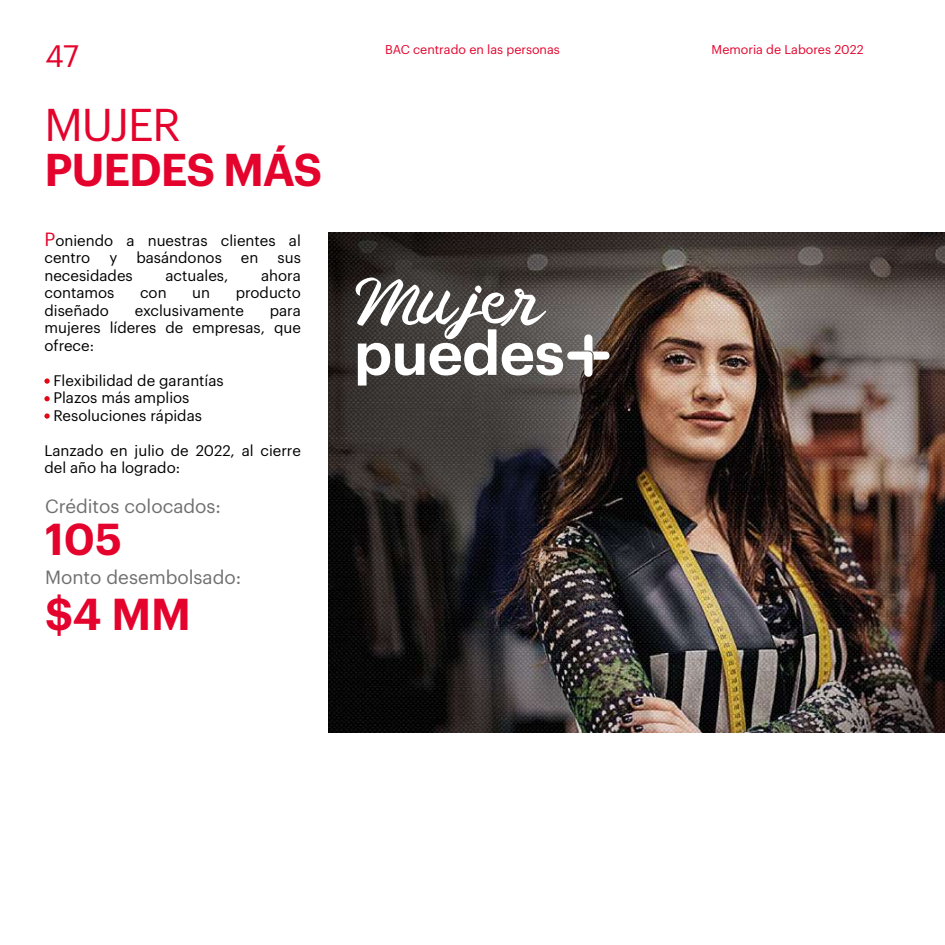
<style>
.page{position:relative;width:945px;height:945px;background:#fff}
.page>*{position:absolute;margin:0;border:0;box-sizing:border-box;transform-origin:0 0}
.t1{font:600 45px "Graphik";letter-spacing:-.025em;color:#e4032c}
.t2{font:45px "Graphik";letter-spacing:-.025em;color:#e4032c}
.t3{font:600 43.75px/74.9px "Graphik";color:#e4032c}
.t4{font:30.38px "Graphik";color:#e4032c}
.t5{font:18.75px "Graphik";color:#706f6f}
.t6{font:15px/17.5px "Graphik";color:#010101}
.t7{font:12.5px "Graphik";color:#e4032c}
.s1{font-size:18.75px;color:#e4032c}
</style>
<div class="page">
<img style="left:328px;top:233px;width:617px;height:500px">
<svg style="left:44px;top:378px;width:6px;height:6px"></svg>
<svg style="left:44px;top:396px;width:6px;height:5px"></svg>
<svg style="left:44px;top:413px;width:6px;height:6px"></svg>
<svg style="left:356px;top:278px;width:254px;height:108px"></svg>
<h3 class="t4" style="left:45px;top:33px;width:36px">47</h3>
<h1 class="t2" style="left:44px;top:91px;width:138px">MUJER</h1>
<h1 class="t1" style="left:44px;top:136px;width:279px">PUEDES MÁS</h1>
<p class="t6" style="left:44px;top:230px;width:258px"><span class="s1">P</span>oniendo a nuestras clientes al centro</p>
<p class="t6" style="left:109px;top:248px;width:9px">y</p>
<p class="t6" style="left:136px;top:248px;width:87px">basándonos</p>
<p class="t6" style="left:241px;top:248px;width:19px">en</p>
<p class="t6" style="left:278px;top:248px;width:25px">sus</p>
<p class="t6" style="left:44px;top:265px;width:90px">necesidades</p>
<p class="t6" style="left:166px;top:265px;width:64px">actuales,</p>
<p class="t6" style="left:261px;top:265px;width:41px">ahora</p>
<p class="t6" style="left:44px;top:283px;width:71px">contamos</p>
<p class="t6" style="left:140px;top:283px;width:28px">con</p>
<p class="t6" style="left:192px;top:283px;width:19px">un</p>
<p class="t6" style="left:236px;top:283px;width:67px">producto</p>
<p class="t6" style="left:44px;top:300px;width:66px">diseñado</p>
<p class="t6" style="left:135px;top:300px;width:111px">exclusivamente</p>
<p class="t6" style="left:44px;top:300px;width:258px;text-align:justify;text-indent:225px">para mujeres líderes de empresas, que ofrece:</p>
<p class="t6" style="left:44px;top:370px;width:181px">• Flexibilidad de garantías</p>
<p class="t6" style="left:44px;top:388px;width:147px">• Plazos más amplios</p>
<p class="t6" style="left:44px;top:405px;width:159px">• Resoluciones rápidas</p>
<p class="t6" style="left:44px;top:440px;width:258px">Lanzado en julio de 2022, al cierre del año ha logrado:</p>
<p class="t5" style="left:45px;top:492px;width:178px">Créditos colocados:</p>
<h2 class="t3" style="left:45px;top:498px;width:148px">105<br>$4 MM</h2>
<p class="t5" style="left:45px;top:563px;width:198px">Monto desembolsado:</p>
<p class="t7" style="left:385px;top:40px;width:176px">BAC centrado en las personas</p>
<p class="t7" style="left:712px;top:40px;width:153px">Memoria de Labores 2022</p>
</div>
